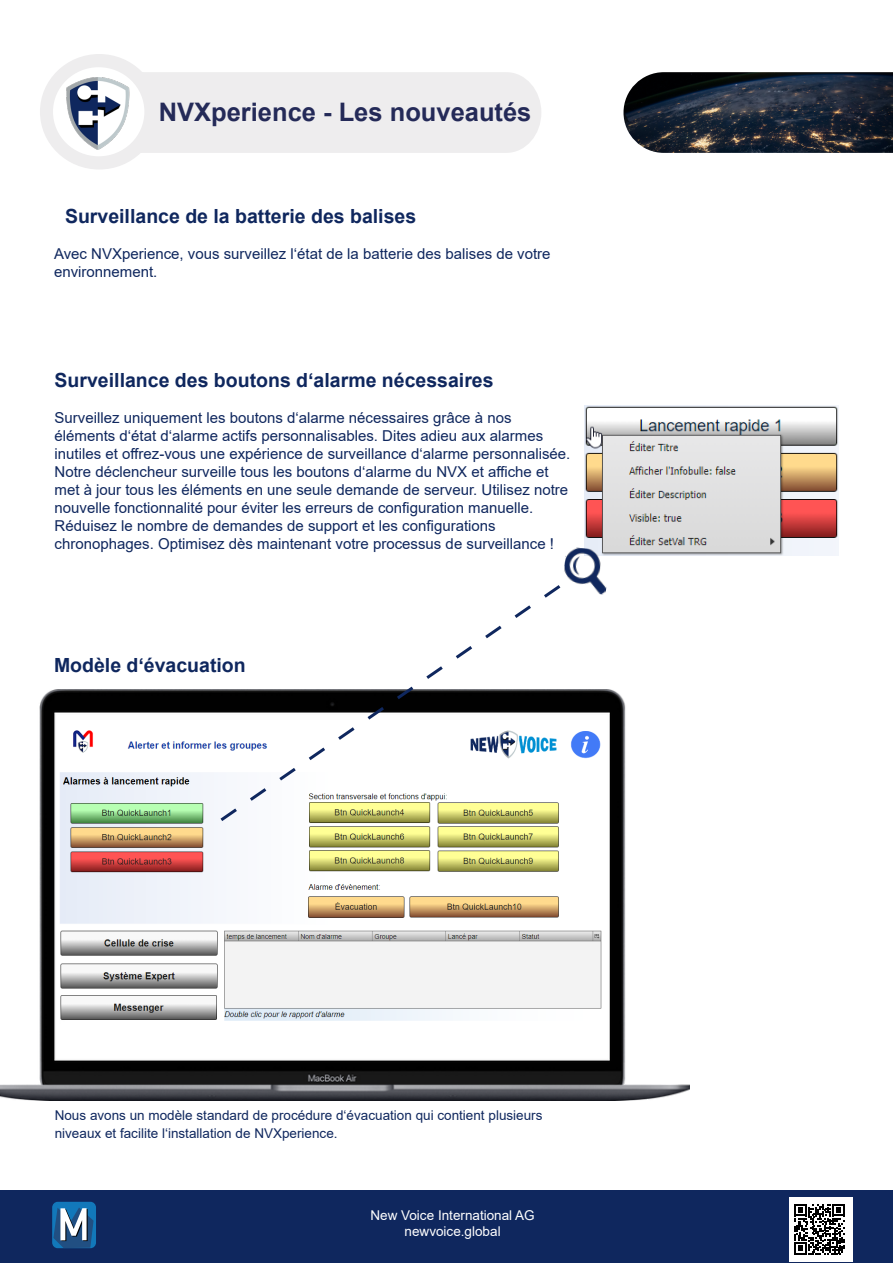
<style>
.page{position:relative;width:893px;height:1263px;background:#fff}
.page>*{position:absolute;margin:0;border:0;box-sizing:border-box;transform-origin:0 0}
.t1{font:700 25.5px "Arial";color:#242a58}
.t2{font:700 19.5px "Arial";color:#0f275e}
.t3{font:15px/18px "Arial";color:#0f275e}
.t4{font:13.5px/18px "Arial";color:#0f275e}
.t5{font:13.5px/16.2px "Arial";color:#fff;text-align:center}
</style>
<div class="page">
<img style="left:0;top:690px;width:690px;height:410px">
<div style="left:141px;top:72px;width:400px;height:81px;background:#eeedee"></div>
<div style="left:40px;top:54px;width:118px;height:116px;background:#eeedee;border-radius:50%"></div>
<div style="left:53px;top:67px;width:91px;height:89px;background:#fff;border-radius:50%"></div>
<img style="left:66px;top:77px;width:63px;height:72px">
<img style="left:623px;top:72px;width:270px;height:81px">
<div style="left:0;top:1191px;width:893px;height:72px;background:#0f275e"></div>
<div style="left:52px;top:1202px;width:44px;height:46px;background:#1278ba;border-radius:6px"></div>
<svg style="left:53px;top:1208px;width:41px;height:40px"></svg>
<div style="left:790px;top:1197px;width:63px;height:65px;background:#fff"></div>
<svg style="left:794px;top:1204px;width:50px;height:50px"></svg>
<img style="left:584px;top:405px;width:254px;height:151px">
<svg style="left:217px;top:585px;width:347px;height:239px"></svg>
<img style="left:562px;top:546px;width:48px;height:49px">
<h1 class="t1" style="left:159px;top:94px;width:374px">NVXperience - Les nouveautés</h1>
<h2 class="t2" style="left:65px;top:202px;width:353px">Surveillance de la batterie des balises</h2>
<p class="t3" style="left:54px;top:245px;width:498px">Avec NVXperience, vous surveillez l‘état de la batterie des balises de votre environnement.</p>
<h2 class="t2" style="left:55px;top:367px;width:440px">Surveillance des boutons d‘alarme nécessaires</h2>
<p class="t3" style="left:55px;top:408px;width:517px">Surveillez uniquement les boutons d‘alarme nécessaires grâce à nos éléments d‘état d‘alarme actifs personnalisables. Dites adieu aux alarmes inutiles et offrez-vous une expérience de surveillance d‘alarme personnalisée.<br>Notre déclencheur surveille tous les boutons d‘alarme du NVX et affiche et met à jour tous les éléments en une seule demande de serveur. Utilisez notre nouvelle fonctionnalité pour éviter les erreurs de configuration manuelle.<br>Réduisez le nombre de demandes de support et les configurations chronophages. Optimisez dès maintenant votre processus de surveillance !</p>
<h2 class="t2" style="left:54px;top:651px;width:193px">Modèle d‘évacuation</h2>
<p class="t4" style="left:55px;top:1106px;width:489px">Nous avons un modèle standard de procédure d‘évacuation qui contient plusieurs niveaux et facilite l‘installation de NVXperience.</p>
<p class="t5" style="left:370px;top:1207px;width:166px">New Voice International AG newvoice.global</p>
</div>
